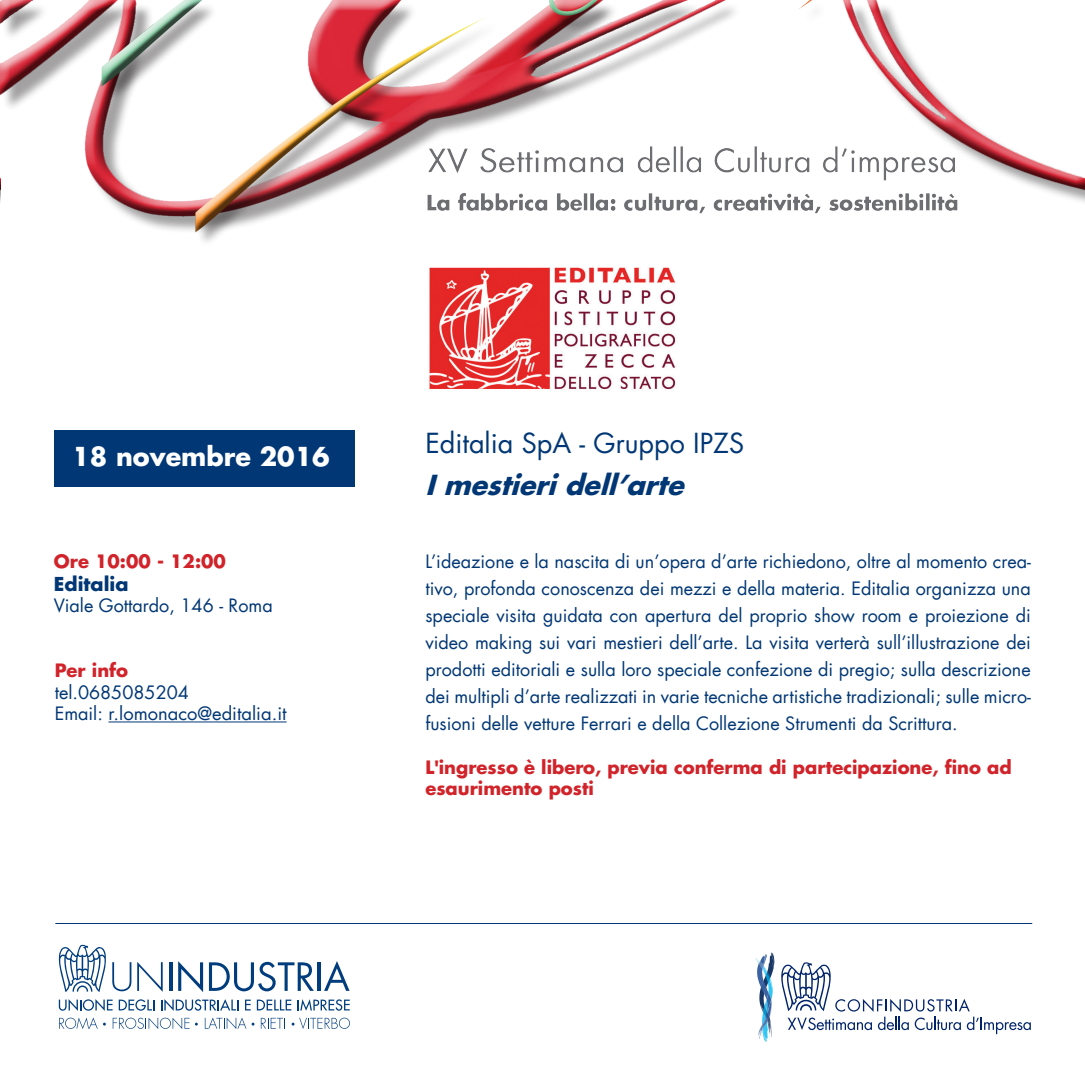
<style>
.page{position:relative;width:1085px;height:1085px;background:#fff}
.page>*{position:absolute;margin:0;border:0;box-sizing:border-box;transform-origin:0 0}
.t1{font:27px "Futura LT";color:#013775}
.t2{font:italic 700 27px "Futura LT";color:#013775}
.t3{font:700 25.5px "Futura LT";color:#fff}
.t4{font:700 18.75px "Futura LT";color:#013775}
.t5{font:18px/27px "Futura LT";color:#013775;text-align:justify}
.t6{font:700 18px "Futura LT";color:#d1232a}
</style>
<div class="page">
<div style="left:55px;top:430px;width:300px;height:57px;background:#013775"></div>
<hr style="left:108px;top:721px;width:178px;height:1px;background:#013775">
<img style="left:0;top:0;width:1084px;height:242px">
<svg style="left:755px;top:952px;width:19px;height:89px"></svg>
<svg style="left:781px;top:962px;width:249px;height:71px"></svg>
<svg style="left:137px;top:962px;width:26px;height:29px"></svg>
<svg style="left:59px;top:944px;width:72px;height:48px"></svg>
<hr style="left:169px;top:962px;width:3px;height:28px;background:#013d7d">
<svg style="left:178px;top:961px;width:25px;height:30px"></svg>
<svg style="left:209px;top:961px;width:105px;height:30px"></svg>
<hr style="left:318px;top:962px;width:3px;height:28px;background:#013d7d">
<svg style="left:324px;top:961px;width:25px;height:29px"></svg>
<svg style="left:59px;top:999px;width:54px;height:11px"></svg>
<svg style="left:119px;top:999px;width:35px;height:11px"></svg>
<svg style="left:161px;top:999px;width:77px;height:11px"></svg>
<svg style="left:245px;top:999px;width:6px;height:11px"></svg>
<svg style="left:257px;top:999px;width:34px;height:11px"></svg>
<svg style="left:297px;top:999px;width:53px;height:11px"></svg>
<svg style="left:113px;top:1017px;width:76px;height:11px"></svg>
<svg style="left:261px;top:1017px;width:24px;height:11px"></svg>
<svg style="left:59px;top:1017px;width:47px;height:11px"></svg>
<svg style="left:205px;top:1017px;width:49px;height:11px"></svg>
<svg style="left:291px;top:1017px;width:59px;height:11px"></svg>
<hr style="left:55px;top:922px;width:977px;height:1px;background:#013775">
<img style="left:429px;top:267px;width:247px;height:122px">
<p class="t3" style="left:72px;top:439px;width:259px">18 novembre 2016</p>
<p class="t6" style="left:54px;top:549px;width:173px">Ore 10:00 - 12:00</p>
<p class="t4" style="left:54px;top:571px;width:76px">Editalia</p>
<p class="t5" style="left:54px;top:592px;width:220px">Viale Gottardo, 146 - Roma</p>
<p class="t6" style="left:55px;top:658px;width:75px">Per info</p>
<p class="t5" style="left:55px;top:678px;width:136px">tel.0685085204</p>
<p class="t5" style="left:55px;top:700px;width:233px">Email: r.lomonaco@editalia.it</p>
<p class="t1" style="left:425px;top:426px;width:320px">Editalia SpA - Gruppo IPZS</p>
<p class="t2" style="left:425px;top:466px;width:269px">Imestieridell’arte</p>
<p class="t5" style="left:425px;top:548px;width:607px">L’ideazione e la nascita di un’opera d’arte richiedono, oltre al momento crea&shy;tivo, profonda conoscenza dei mezzi e della materia. Editalia organizza una speciale visita guidata con apertura del proprio show room e proiezione di video making sui vari mestieri dell’arte. La visita verterà sull’illustrazione dei prodotti editoriali e sulla loro speciale confezione di pregio; sulla descrizione dei multipli d’arte realizzati in varie tecniche artistiche tradizionali; sulle micro&shy;fusioni delle vetture Ferrari e della Collezione Strumenti da Scrittura.</p>
<p class="t6" style="left:425px;top:754px;width:588px">L'ingresso è libero, previa conferma di partecipazione, fino ad</p>
<p class="t6" style="left:425px;top:776px;width:170px">esaurimento posti</p>
</div>
